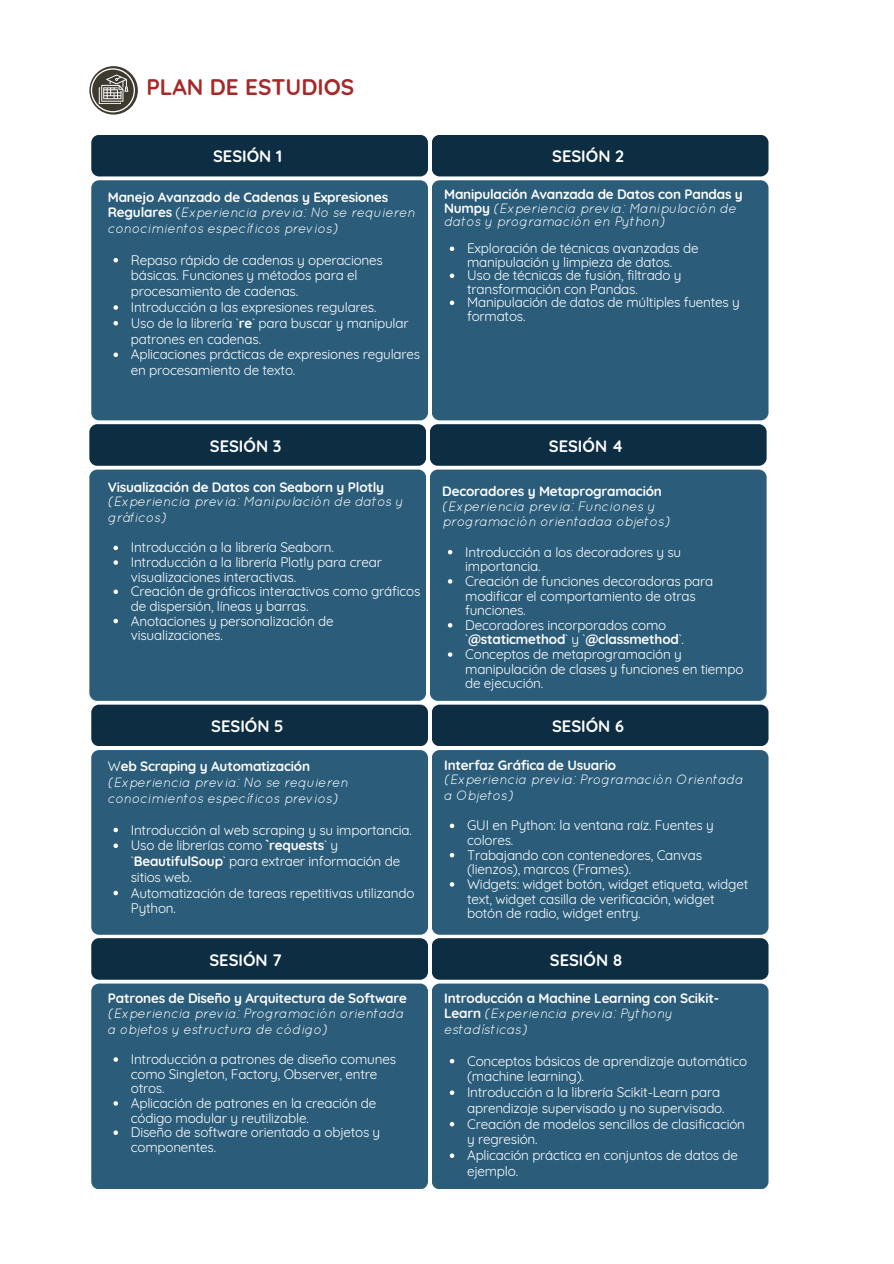
<style>
.page{position:relative;width:894px;height:1264px;background:#fff}
.page>*{position:absolute;margin:0;border:0;box-sizing:border-box;transform-origin:0 0}
.t1{font:700 22.5px "Quicksand";color:#a62828}
.t2{font:700 16.5px "Quicksand";color:#fff}
.t3{font:13.5px/14.7px "Quicksand";letter-spacing:-.015em;color:#fff}
.t4{font:italic 13.5px/15.8px "Quicksand";letter-spacing:-.015em;color:#fff}
.t5{font:700 13.5px/15.8px "Quicksand";letter-spacing:-.015em;color:#fff}
.s1{font-weight:700;font-style:normal}
.s2{font-style:normal}
.s3{font-weight:700}
.s4{font-weight:400}
.s5{font-weight:400;font-style:italic}
</style>
<div class="page">
<div style="left:91px;top:135px;width:337px;height:41px;background:#0d2e42;border-radius:8px"></div>
<div style="left:91px;top:180px;width:337px;height:240px;background:#2b5d7b;border-radius:8px"></div>
<div style="left:431px;top:135px;width:337px;height:41px;background:#0d2e42;border-radius:8px"></div>
<div style="left:431px;top:180px;width:337px;height:240px;background:#2b5d7b;border-radius:8px"></div>
<div style="left:89px;top:424px;width:337px;height:42px;background:#0d2e42;border-radius:8px"></div>
<div style="left:89px;top:469px;width:337px;height:231px;background:#2b5d7b;border-radius:8px"></div>
<div style="left:430px;top:424px;width:336px;height:42px;background:#0d2e42;border-radius:8px"></div>
<div style="left:430px;top:469px;width:336px;height:231px;background:#2b5d7b;border-radius:8px"></div>
<div style="left:91px;top:704px;width:337px;height:42px;background:#0d2e42;border-radius:8px"></div>
<div style="left:91px;top:750px;width:336px;height:184px;background:#2b5d7b;border-radius:8px"></div>
<div style="left:431px;top:704px;width:337px;height:42px;background:#0d2e42;border-radius:8px"></div>
<div style="left:431px;top:750px;width:337px;height:184px;background:#2b5d7b;border-radius:8px"></div>
<div style="left:91px;top:938px;width:337px;height:41px;background:#0d2e42;border-radius:8px"></div>
<div style="left:91px;top:983px;width:337px;height:206px;background:#2b5d7b;border-radius:8px"></div>
<div style="left:431px;top:938px;width:337px;height:41px;background:#0d2e42;border-radius:8px"></div>
<div style="left:431px;top:983px;width:337px;height:206px;background:#2b5d7b;border-radius:8px"></div>
<svg style="left:89px;top:66px;width:49px;height:49px"></svg>
<svg style="left:91px;top:68px;width:44px;height:44px"></svg>
<svg style="left:449px;top:823px;width:5px;height:5px"></svg>
<svg style="left:449px;top:853px;width:5px;height:4px"></svg>
<svg style="left:449px;top:882px;width:5px;height:4px"></svg>
<svg style="left:113px;top:258px;width:5px;height:4px"></svg>
<svg style="left:113px;top:305px;width:5px;height:5px"></svg>
<svg style="left:113px;top:321px;width:5px;height:4px"></svg>
<svg style="left:113px;top:352px;width:5px;height:5px"></svg>
<svg style="left:449px;top:246px;width:5px;height:5px"></svg>
<svg style="left:449px;top:273px;width:5px;height:5px"></svg>
<svg style="left:449px;top:300px;width:5px;height:5px"></svg>
<svg style="left:113px;top:545px;width:5px;height:5px"></svg>
<svg style="left:113px;top:560px;width:5px;height:5px"></svg>
<svg style="left:113px;top:589px;width:5px;height:5px"></svg>
<svg style="left:113px;top:619px;width:5px;height:4px"></svg>
<svg style="left:448px;top:550px;width:4px;height:4px"></svg>
<svg style="left:448px;top:579px;width:4px;height:4px"></svg>
<svg style="left:448px;top:623px;width:4px;height:4px"></svg>
<svg style="left:448px;top:652px;width:4px;height:5px"></svg>
<svg style="left:113px;top:827px;width:5px;height:5px"></svg>
<svg style="left:113px;top:843px;width:5px;height:5px"></svg>
<svg style="left:113px;top:890px;width:5px;height:5px"></svg>
<svg style="left:113px;top:1057px;width:5px;height:4px"></svg>
<svg style="left:113px;top:1101px;width:5px;height:4px"></svg>
<svg style="left:113px;top:1130px;width:5px;height:4px"></svg>
<svg style="left:449px;top:1059px;width:5px;height:4px"></svg>
<svg style="left:449px;top:1090px;width:5px;height:4px"></svg>
<svg style="left:449px;top:1122px;width:5px;height:4px"></svg>
<svg style="left:449px;top:1153px;width:5px;height:4px"></svg>
<p class="t1" style="left:146px;top:73px;width:209px">PLAN DE ESTUDIOS</p>
<p class="t2" style="left:213px;top:146px;width:70px">SESIÓN 1</p>
<h2 class="t4" style="left:108px;top:189px;width:309px"><span class="s1">Manejo Avanzado de Cadenas y Expresiones<br>Regulares</span> <span class="s2">(</span>Experiencia previa: No se requieren conocimientos específicos previos)</h2>
<p class="t3" style="left:131px;top:252px;width:253px;line-height:15.8px">Repaso rápido de cadenas y operaciones básicas. Funciones y métodos para el procesamiento de cadenas.</p>
<p class="t3" style="left:131px;top:299px;width:247px">Introducción a las expresiones regulares.</p>
<p class="t3" style="left:131px;top:315px;width:279px;line-height:15.8px">Uso de la librería `<span class="s3">re</span>` para buscar y manipular patrones en cadenas.</p>
<p class="t3" style="left:131px;top:346px;width:291px;line-height:15.8px">Aplicaciones prácticas de expresiones regulares en procesamiento de texto.</p>
<p class="t2" style="left:552px;top:146px;width:73px">SESIÓN 2</p>
<p class="t4" style="left:444px;top:187px;width:300px;line-height:13.5px"><span class="s1">Manipulación Avanzada de Datos con Pandas y<br>Numpy</span> (Experiencia previa: Manipulación de datos y programación en Python)</p>
<p class="t3" style="left:467px;top:241px;width:233px;line-height:13.5px">Exploración de técnicas avanzadas de manipulación y limpieza de datos.</p>
<h2 class="t3" style="left:467px;top:268px;width:216px;line-height:13.5px">Uso de técnicas de fusión, filtrado y transformación con Pandas.</h2>
<p class="t3" style="left:467px;top:295px;width:274px;line-height:13.5px">Manipulación de datos de múltiples fuentes y formatos.</p>
<p class="t2" style="left:210px;top:435px;width:73px">SESIÓN 3</p>
<p class="t5" style="left:108px;top:478px;width:278px">Visualización de Datos con Seaborn y Plotly</p>
<p class="t4" style="left:108px;top:493px;width:297px">(Experiencia previa: Manipulación de datos y gráficos)</p>
<p class="t3" style="left:131px;top:540px;width:204px">Introducción a la librería Seaborn.</p>
<h2 class="t3" style="left:131px;top:554px;width:252px">Introducción a la librería Plotly para crear visualizaciones interactivas.</h2>
<p class="t3" style="left:131px;top:584px;width:291px">Creación de gráficos interactivos como gráficos de dispersión, líneas y barras.</p>
<p class="t3" style="left:131px;top:613px;width:204px">Anotaciones y personalización de visualizaciones.</p>
<p class="t2" style="left:211px;top:715px;width:74px">SESIÓN 5</p>
<p class="t5" style="left:108px;top:758px;width:204px"><span class="s4">W</span>eb Scraping y Automatización</p>
<h2 class="t4" style="left:108px;top:774px;width:242px">(Experiencia previa: No se requieren conocimientos específicos previos)</h2>
<p class="t3" style="left:131px;top:822px;width:282px">Introducción al web scraping y su importancia.</p>
<p class="t3" style="left:131px;top:837px;width:271px;line-height:15.8px">Uso de librerías como <span class="s3">`requests</span>` y `<span class="s3">BeautifulSoup</span>` para extraer información de sitios web.</p>
<p class="t3" style="left:131px;top:884px;width:285px;line-height:15.8px">Automatización de tareas repetitivas utilizando<br>Python.</p>
<p class="t2" style="left:209px;top:949px;width:74px">SESIÓN 7</p>
<p class="t5" style="left:108px;top:990px;width:300px">Patrones de Diseño y Arquitectura de Software</p>
<h2 class="t4" style="left:108px;top:1005px;width:297px">(Experiencia previa: Programación orientada a objetos y estructura de código)</h2>
<p class="t3" style="left:131px;top:1051px;width:267px">Introducción a patrones de diseño comunes como Singleton, Factory, Observer, entre otros.</p>
<p class="t3" style="left:131px;top:1095px;width:247px">Aplicación de patrones en la creación de código modular y reutilizable.</p>
<p class="t3" style="left:131px;top:1124px;width:251px">Diseño de software orientado a objetos y componentes.</p>
<p class="t2" style="left:548px;top:435px;width:76px">SESIÓN 4</p>
<p class="t4" style="left:442px;top:483px;width:229px;line-height:15.1px"><span class="s1">Decoradores y Metaprogramación </span>(Experiencia previa: Funciones y programación orientadaa objetos)</p>
<p class="t3" style="left:465px;top:544px;width:217px">Introducción a los decoradores y su importancia.</p>
<h2 class="t3" style="left:465px;top:573px;width:249px">Creación de funciones decoradoras para modificar el comportamiento de otras funciones.</h2>
<p class="t3" style="left:465px;top:617px;width:220px">Decoradores incorporados como `<span class="s3">@staticmethod</span>` y `<span class="s3">@classmethod</span>`.</p>
<p class="t3" style="left:465px;top:646px;width:279px">Conceptos de metaprogramación y manipulación de clases y funciones en tiempo de ejecución.</p>
<p class="t2" style="left:552px;top:715px;width:73px">SESIÓN 6</p>
<h2 class="t5" style="left:444px;top:756px;width:173px">Interfaz Gráfica de Usuario</h2>
<p class="t4" style="left:444px;top:771px;width:300px">(Experiencia previa: Programación Orientada a Objetos)</p>
<p class="t3" style="left:467px;top:818px;width:248px">GUI en Python: la ventana raíz. Fuentes y colores.</p>
<p class="t3" style="left:467px;top:847px;width:236px">Trabajando con contenedores, Canvas (lienzos), marcos (Frames).</p>
<p class="t3" style="left:467px;top:876px;width:282px">Widgets: widget botón, widget etiqueta, widget text, widget casilla de verificación, widget botón de radio, widget entry.</p>
<p class="t2" style="left:549px;top:949px;width:74px">SESIÓN 8</p>
<p class="t5" style="left:444px;top:989px;width:276px">Introducción a Machine Learning con Scikit-<br>Learn <span class="s5">(Experiencia previa: Pythony estadísticas)</span></p>
<h2 class="t3" style="left:467px;top:1052px;width:281px;line-height:15.8px">Conceptos básicos de aprendizaje automático (machine learning).</h2>
<p class="t3" style="left:467px;top:1084px;width:259px;line-height:15.8px">Introducción a la librería Scikit-Learn para aprendizaje supervisado y no supervisado.</p>
<p class="t3" style="left:467px;top:1115px;width:279px;line-height:15.8px">Creación de modelos sencillos de clasificación y regresión.</p>
<p class="t3" style="left:467px;top:1147px;width:272px;line-height:15.8px">Aplicación práctica en conjuntos de datos de ejemplo.</p>
</div>
